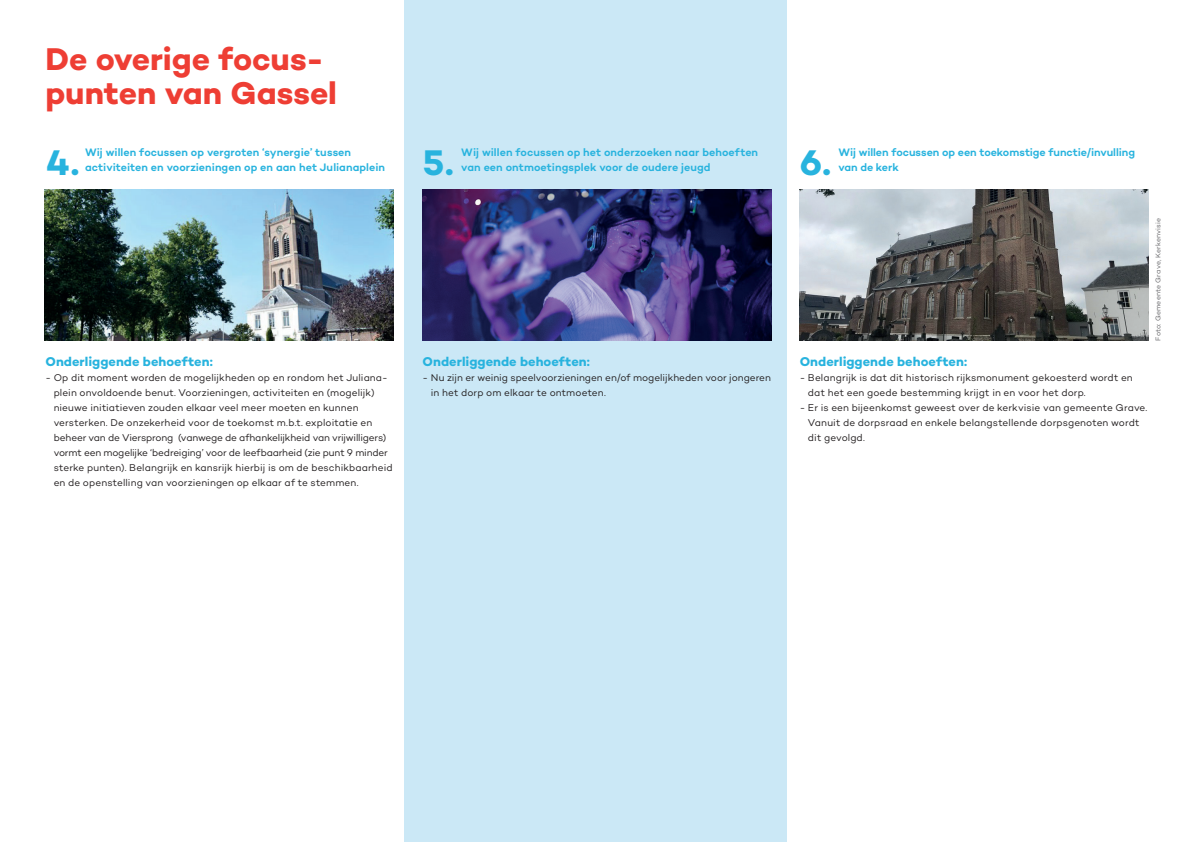
<style>
.page{position:relative;width:1191px;height:842px;background:#fff}
.page>*{position:absolute;margin:0;border:0;box-sizing:border-box;transform-origin:0 0}
.t1{font:700 36.3px "Campton";color:#28b3de}
.t2{font:700 32px/34px "Campton";letter-spacing:-.005em;color:#ee3e34}
.t3{font:700 13px "Campton";letter-spacing:.005em;color:#28b3de}
.t4{font:600 11px/15px "Campton";letter-spacing:.005em;color:#28b3de}
.t5{font:10px/15px "Campton";letter-spacing:.01em;color:#231f20}
.t6{font:7px "Campton";letter-spacing:.02em;color:#636366}
</style>
<div class="page">
<div style="left:404px;top:0;width:383px;height:842px;background:#cbe8f6"></div>
<img style="left:45px;top:190px;width:348px;height:150px">
<img style="left:422px;top:190px;width:349px;height:150px">
<img style="left:799px;top:190px;width:349px;height:150px">
<h2 class="t2" style="left:45px;top:42px;width:293px">De overige focus&shy;punten van Gassel</h2>
<p class="t4" style="left:85px;top:145px;width:301px">Wij willen focussen op vergroten ‘synergie’ tussen activiteiten en voorzieningen op en aan het Julianaplein</p>
<p class="t4" style="left:461px;top:145px;width:298px">Wij willen focussen op het onderzoeken naar behoeften van een ontmoetingsplek voor de oudere jeugd</p>
<h1 class="t1" style="left:46px;top:139px;width:35px">4.</h1>
<h1 class="t1" style="left:422px;top:139px;width:33px">5.</h1>
<h1 class="t1" style="left:799px;top:139px;width:33px">6.</h1>
<p class="t4" style="left:838px;top:145px;width:298px">Wij willen focussen op een toekomstige functie/invulling van de kerk</p>
<h3 class="t3" style="left:45px;top:353px;width:169px">Onderliggende behoeften:</h3>
<p class="t5" style="left:54px;top:370px;width:340px;text-indent:-8px">- Op dit moment worden de mogelijkheden op en rondom het Juliana&shy;plein onvoldoende benut. Voorzieningen, activiteiten en (mogelijk) nieuwe initiatieven zouden elkaar veel meer moeten en kunnen versterken. De onzekerheid voor de toekomst m.b.t. exploitatie en beheer van de Viersprong (vanwege de afhankelijkheid van vrijwilligers) vormt een mogelijke ‘bedreiging’ voor de leefbaarheid (zie punt 9 minder sterke punten). Belangrijk en kansrijk hierbij is om de beschikbaarheid en de openstelling van voorzieningen op elkaar af te stemmen.</p>
<h3 class="t3" style="left:422px;top:353px;width:169px">Onderliggende behoeften:</h3>
<p class="t5" style="left:431px;top:370px;width:342px;text-indent:-8px">- Nu zijn er weinig speelvoorzieningen en/of mogelijkheden voor jongeren in het dorp om elkaar te ontmoeten.</p>
<h3 class="t3" style="left:799px;top:353px;width:169px">Onderliggende behoeften:</h3>
<p class="t5" style="left:808px;top:370px;width:326px;text-indent:-8px">- Belangrijk is dat dit historisch rijksmonument gekoesterd wordt en dat het een goede bestemming krijgt in en voor het dorp.</p>
<p class="t5" style="left:808px;top:400px;width:341px;text-indent:-8px">- Er is een bijeenkomst geweest over de kerkvisie van gemeente Grave.<br>Vanuit de dorpsraad en enkele belangstellende dorpsgenoten wordt dit gevolgd.</p>
<p class="t6" style="left:1153px;top:341px;width:124px;rotate:-90deg">Foto: Gemeente Grave, Kerkenvisie</p>
</div>
